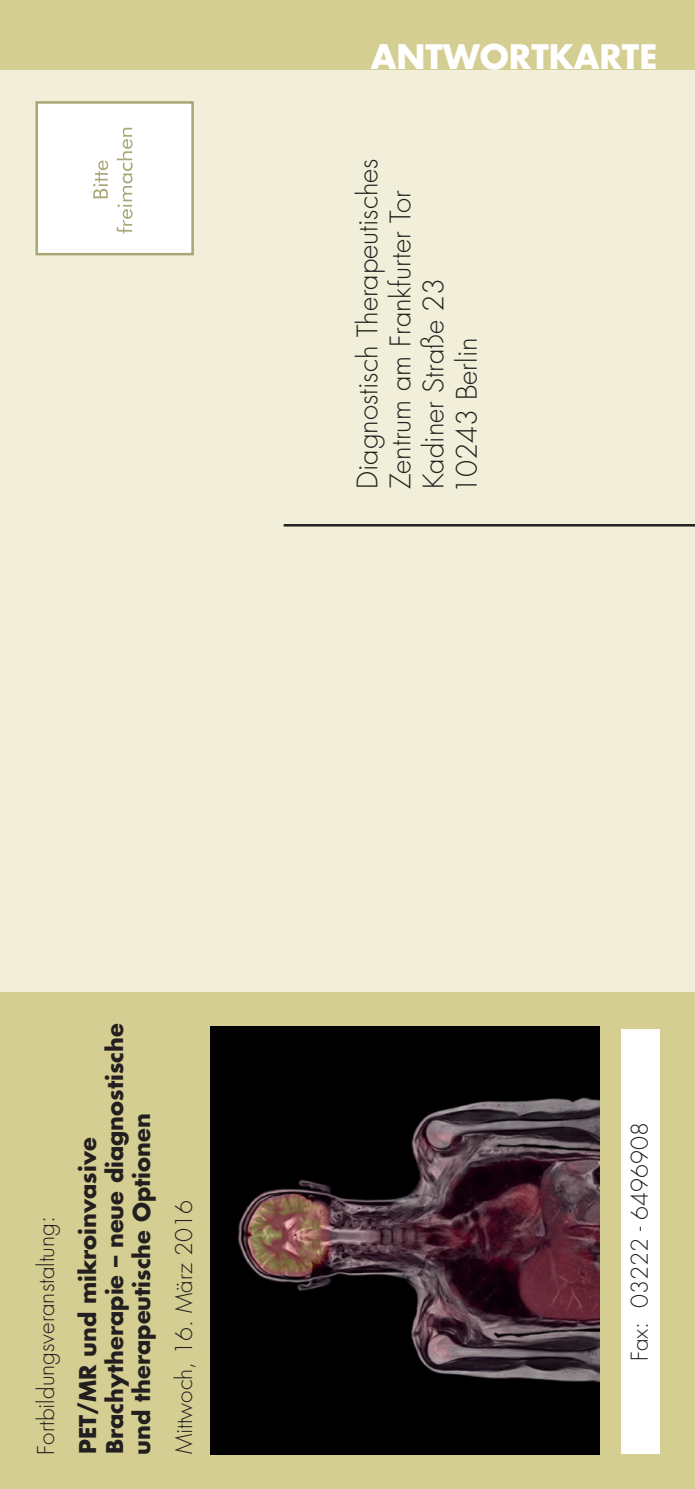
<style>
.page{position:relative;width:695px;height:1489px;background:#fff}
.page>*{position:absolute;margin:0;border:0;box-sizing:border-box;transform-origin:0 0}
.t1{font:700 32.75px "Futura Std";color:#fff}
.t2{font:300 27.5px/33px "Futura Std";color:#231f20}
.t3{font:700 22.5px/27px "Futura Std";color:#231f20}
.t4{font:300 22.5px "Futura Std";color:#231f20}
</style>
<div class="page">
<div style="left:0;top:0;width:694px;height:1488px;background:#f1efd9"></div>
<div style="left:0;top:0;width:694px;height:69px;background:#d5ce92"></div>
<div style="left:0;top:992px;width:694px;height:496px;background:#d5ce92"></div>
<div style="left:620px;top:1029px;width:39px;height:424px;background:#fff"></div>
<img style="left:211px;top:1026px;width:388px;height:428px">
<hr style="left:283px;top:524px;width:411px;height:2px;background:#231f20">
<div style="left:35px;top:101px;width:159px;height:154px;background:#fff;border:2px solid #a9a575"></div>
<svg style="left:117px;top:128px;width:15px;height:105px"></svg>
<svg style="left:93px;top:161px;width:15px;height:37px"></svg>
<h1 class="t1" style="left:371px;top:35px;width:288px">ANTWORTKARTE</h1>
<p class="t2" style="left:352px;top:494px;width:337px;rotate:-90deg">Diagnostisch Therapeutisches<br>Zentrum am Frankfurter Tor<br>Kadiner Straße 23<br>10243 Berlin</p>
<p class="t4" style="left:32px;top:1454px;width:240px;rotate:-90deg">Fortbildungsveranstaltung:</p>
<p class="t3" style="left:74px;top:1454px;width:433px;rotate:-90deg">PET/MR und mikroinvasive<br>Brachytherapie – neue diagnostische und therapeutische Optionen</p>
<p class="t4" style="left:170px;top:1454px;width:256px;rotate:-90deg">Mittwoch, 16. März 2016</p>
<p class="t4" style="left:625px;top:1360px;width:241px;rotate:-90deg">Fax: 03222 - 6496908</p>
</div>
